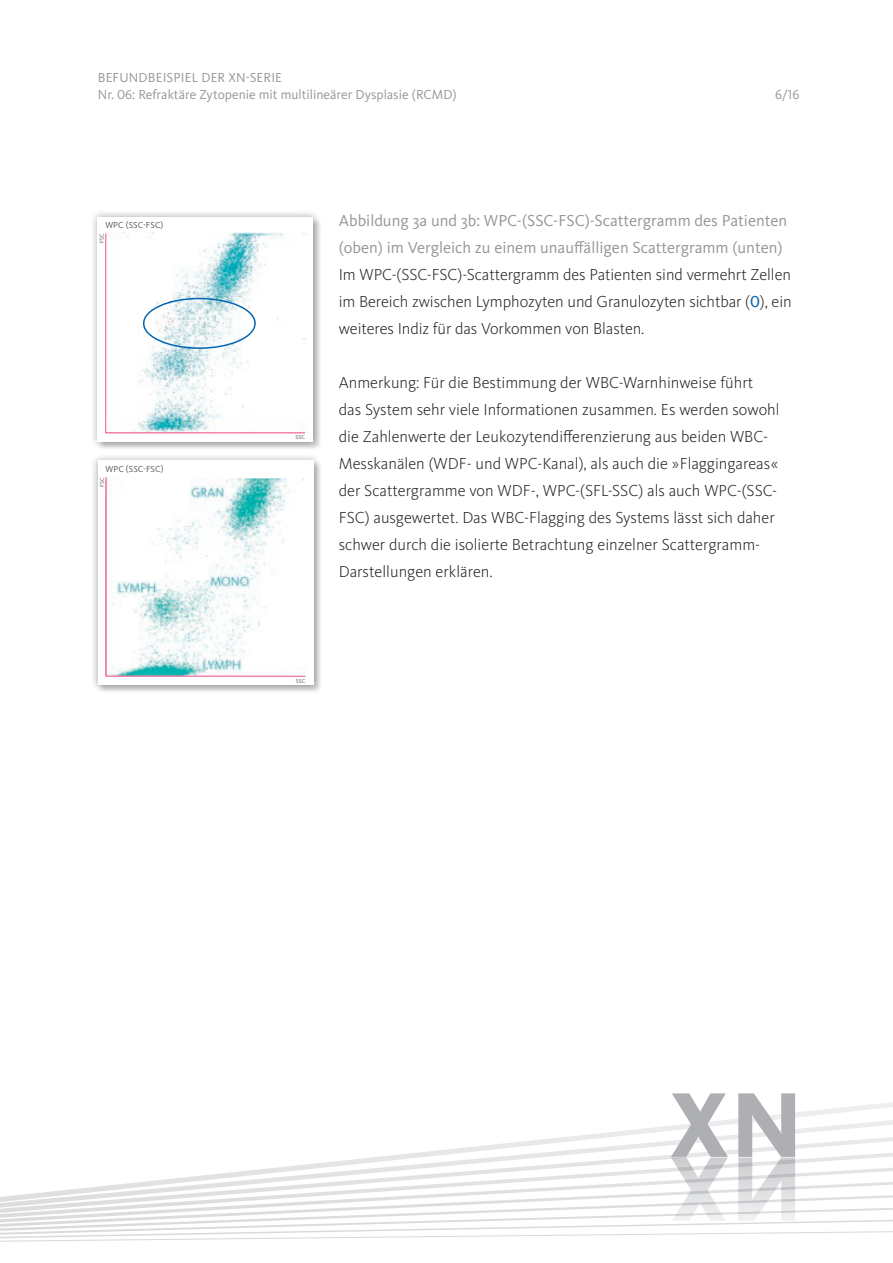
<style>
.page{position:relative;width:893px;height:1263px;background:#fff}
.page>*{position:absolute;margin:0;border:0;box-sizing:border-box;transform-origin:0 0}
._2-Subhead-Copy_3rd{font:300 16.5px/27px "Kievit Pro";color:#231f20}
.t1{font:13.5px/16.5px "Kievit Pro";color:#939598}
.t2{font:9px "Kievit Pro";letter-spacing:.01em;color:#57585a}
.t3{font:6px "Kievit Pro";color:#57585a}
.s1{font-weight:400;color:#939598}
.s2{font-weight:400;color:#0166b3}
</style>
<div class="page">
<svg style="left:0;top:1094px;width:893px;height:148px"></svg>
<svg style="left:671px;top:1093px;width:124px;height:128px"></svg>
<div style="left:90px;top:210px;width:231px;height:239px;background:#231f20;opacity:.4"></div>
<div style="left:97px;top:217px;width:216px;height:225px;background:#fff"></div>
<img style="left:106px;top:233px;width:203px;height:200px">
<div style="left:90px;top:453px;width:231px;height:240px;background:#231f20;opacity:.4"></div>
<div style="left:98px;top:460px;width:216px;height:225px;background:#fff"></div>
<img style="left:107px;top:478px;width:199px;height:198px">
<div style="left:143px;top:298px;width:113px;height:51px;border:2px solid #0166b3;border-radius:50%"></div>
<hr style="left:105px;top:233px;width:1px;height:200px;background:#f05893">
<hr style="left:105px;top:432px;width:200px;height:1px;background:#f05893">
<hr style="left:106px;top:477px;width:1px;height:199px;background:#f05893">
<hr style="left:106px;top:676px;width:199px;height:1px;background:#f05893">
<p class="t1" style="left:98px;top:70px;width:360px">BEFUNDBEISPIEL DER XN-SERIE<br>Nr. 06: Refraktäre Zytopenie mit multilineärer Dysplasie (RCMD)</p>
<p class="t1" style="left:775px;top:86px;width:26px">6/16</p>
<p class="t2" style="left:105px;top:220px;width:60px">WPC (SSC-FSC)</p>
<p class="t3" style="left:98px;top:243px;width:11px;rotate:-90deg">FSC</p>
<p class="t2" style="left:105px;top:463px;width:60px">WPC (SSC-FSC)</p>
<p class="t3" style="left:99px;top:486px;width:11px;rotate:-90deg">FSC</p>
<p class="t3" style="left:295px;top:434px;width:11px">SSC</p>
<p class="_2-Subhead-Copy_3rd" style="left:339px;top:207px;width:455px"><span class="s1">Abbildung 3a und 3b: WPC-(SSC-FSC)-Scattergramm des Patienten (oben) im Vergleich zu einem unauffälligen Scattergramm (unten)<br></span>Im WPC-(SSC-FSC)-Scattergramm des Patienten sind vermehrt Zellen im Bereich zwischen Lymphozyten und Granulozyten sichtbar (<span class="s2">0</span>), ein weiteres Indiz für das Vorkommen von Blasten.</p>
<p class="_2-Subhead-Copy_3rd" style="left:339px;top:369px;width:442px">Anmerkung: Für die Bestimmung der WBC-Warnhinweise führt das System sehr viele Informationen zusammen. Es werden sowohl die Zahlenwerte der Leukozytendifferenzierung aus beiden WBC-Messkanälen (WDF- und WPC-Kanal), als auch die »Flaggingareas« der Scattergramme von WDF-, WPC-(SFL-SSC) als auch WPC-(SSC-FSC) ausgewertet. Das WBC-Flagging des Systems lässt sich daher schwer durch die isolierte Betrachtung einzelner Scattergramm-Darstellungen erklären.</p>
<p class="t3" style="left:296px;top:677px;width:11px">SSC</p>
</div>
